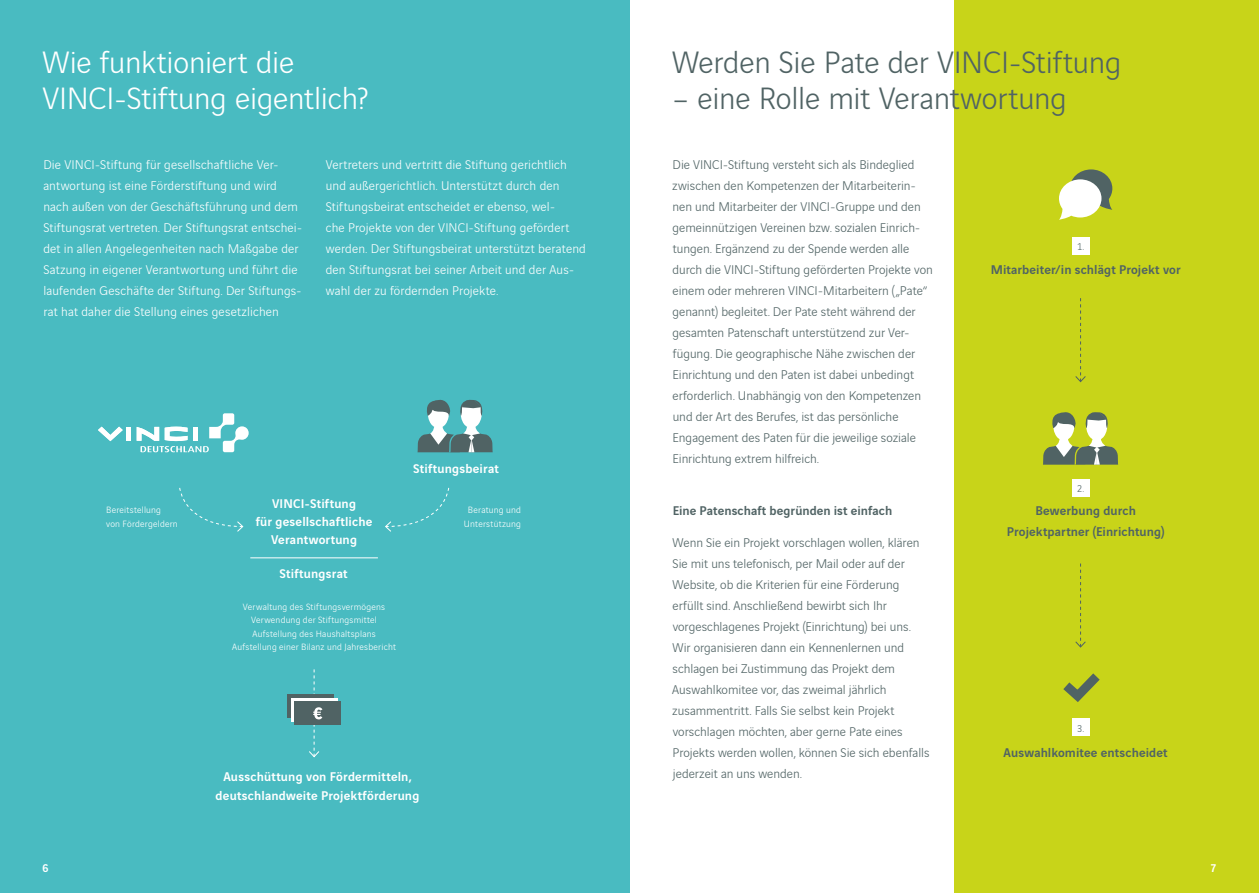
<style>
.page{position:relative;width:1259px;height:893px;background:#fff}
.page>*{position:absolute;margin:0;border:0;box-sizing:border-box;transform-origin:0 0}
.t1{font:300 33px "Vinci Sans";letter-spacing:-.005em;color:#506364}
.t2{font:300 33px/36px "Vinci Sans";letter-spacing:-.005em;color:#fff}
.t3{font:300 13.5px/21px "Vinci Sans";color:#506364}
.t4{font:300 13.5px/21px "Vinci Sans";letter-spacing:.01em;color:#fff}
.t5{font:500 13.5px/18px "Vinci Sans";letter-spacing:.015em;color:#fff;text-align:center}
.t6{font:500 13.5px/21px "Vinci Sans";letter-spacing:.005em;color:#506364;text-align:center}
.t7{font:500 12px "Vinci Sans";color:#fff}
.t8{font:300 10.5px "Vinci Sans";color:#506364}
.t9{font:300 9.75px/13.5px "Vinci Sans";letter-spacing:.02em;color:#fff;text-align:center}
</style>
<div class="page">
<div style="left:0;top:0;width:629px;height:893px;background:#49bbc1"></div>
<div style="left:955px;top:0;width:304px;height:893px;background:#c8d419"></div>
<svg style="left:417px;top:399px;width:76px;height:53px"></svg>
<svg style="left:179px;top:487px;width:65px;height:45px"></svg>
<svg style="left:385px;top:487px;width:64px;height:45px"></svg>
<hr style="left:250px;top:557px;width:128px;height:1px;background:#fff">
<div style="left:287px;top:694px;width:47px;height:23px;background:#506364"></div>
<svg style="left:291px;top:698px;width:46px;height:23px"></svg>
<div style="left:294px;top:702px;width:47px;height:23px;background:#506364"></div>
<svg style="left:308px;top:669px;width:14px;height:89px"></svg>
<svg style="left:1043px;top:412px;width:75px;height:53px"></svg>
<svg style="left:1059px;top:169px;width:53px;height:51px"></svg>
<div style="left:1072px;top:237px;width:17px;height:18px;background:#fff"></div>
<div style="left:1072px;top:479px;width:17px;height:17px;background:#fff"></div>
<svg style="left:1075px;top:298px;width:11px;height:85px"></svg>
<svg style="left:1075px;top:563px;width:11px;height:85px"></svg>
<svg style="left:1063px;top:673px;width:37px;height:29px"></svg>
<div style="left:1072px;top:719px;width:17px;height:17px;background:#fff"></div>
<div style="left:126px;top:427px;width:5px;height:14px;background:#fff"></div>
<svg style="left:98px;top:427px;width:25px;height:14px"></svg>
<svg style="left:137px;top:413px;width:112px;height:39px"></svg>
<h1 class="t2" style="left:43px;top:42px;width:327px">Wie funktioniert die<br>VINCI-Stiftung eigentlich?</h1>
<h1 class="t1" style="left:672px;top:39px;width:451px">Werden Sie Pate der VINCI-Stiftung</h1>
<h1 class="t1" style="left:672px;top:75px;width:396px">– eine Rolle mit Verantwortung</h1>
<p class="t4" style="left:43px;top:152px;width:260px">Die VINCI-Stiftung für gesellschaftliche Ver&shy;antwortung ist eine Förderstiftung und wird nach außen von der Geschäftsführung und dem Stiftungsrat vertreten. Der Stiftungsrat entschei&shy;det in allen Angelegenheiten nach Maßgabe der Satzung in eigener Verantwortung und führt die laufenden Geschäfte der Stiftung. Der Stiftungs&shy;rat hat daher die Stellung eines gesetzlichen</p>
<p class="t4" style="left:326px;top:153px;width:262px">Vertreters und vertritt die Stiftung gerichtlich und außergerichtlich. Unterstützt durch den Stiftungsbeirat entscheidet er ebenso, wel-<br>che Projekte von der VINCI-Stiftung gefördert werden. Der Stiftungsbeirat unterstützt beratend den Stiftungsrat bei seiner Arbeit und der Aus&shy;wahl der zu fördernden Projekte.</p>
<p class="t3" style="left:672px;top:153px;width:262px">Die VINCI-Stiftung versteht sich als Bindeglied zwischen den Kompetenzen der Mitarbeiterin&shy;nen und Mitarbeiter der VINCI-Gruppe und den gemeinnützigen Vereinen bzw. sozialen Einrich&shy;tungen. Ergänzend zu der Spende werden alle durch die VINCI-Stiftung geförderten Projekte von einem oder mehreren VINCI-Mitarbeitern („Pate“ genannt) begleitet. Der Pate steht während der gesamten Patenschaft unterstützend zur Ver&shy;fügung. Die geographische Nähe zwischen der Einrichtung und den Paten ist dabei unbedingt erforderlich. Unabhängig von den Kompetenzen und der Art des Berufes, ist das persönliche Engagement des Paten für die jeweilige soziale Einrichtung extrem hilfreich.</p>
<p class="t5" style="left:413px;top:458px;width:87px">Stiftungsbeirat</p>
<p class="t9" style="left:106px;top:502px;width:73px;text-align:left">Bereitstellung<br>von Fördergeldern</p>
<p class="t5" style="left:256px;top:493px;width:118px">VINCI-Stiftung<br>für gesellschaftliche<br>Verantwortung</p>
<p class="t5" style="left:280px;top:564px;width:70px">Stiftungsrat</p>
<p class="t9" style="left:232px;top:599px;width:165px">Verwaltung des Stiftungsvermögens Verwendung der Stiftungsmittel Aufstellung des Haushaltsplans Aufstellung einer Bilanz und Jahresbericht</p>
<p class="t9" style="left:464px;top:502px;width:59px">Beratung und<br>Unterstützung</p>
<p class="t5" style="left:216px;top:765px;width:205px;line-height:18.9px">Ausschüttung von Fördermitteln, deutschlandweite Projektförderung</p>
<p class="t6" style="left:673px;top:499px;width:221px">Eine Patenschaft begründen ist einfach</p>
<p class="t3" style="left:672px;top:531px;width:259px">Wenn Sie ein Projekt vorschlagen wollen, klären Sie mit uns telefonisch, per Mail oder auf der Website, ob die Kriterien für eine Förderung erfüllt sind. Anschließend bewirbt sich Ihr vorgeschlagenes Projekt (Einrichtung) bei uns.<br>Wir organisieren dann ein Kennenlernen und schlagen bei Zustimmung das Projekt dem Auswahlkomitee vor, das zweimal jährlich zusammentritt. Falls Sie selbst kein Projekt vorschlagen möchten, aber gerne Pate eines Projekts werden wollen, können Sie sich ebenfalls jederzeit an uns wenden.</p>
<p class="t8" style="left:1077px;top:239px;width:9px">1.</p>
<p class="t6" style="left:990px;top:257px;width:191px">Mitarbeiter/in schlägt Projekt vor</p>
<p class="t8" style="left:1077px;top:481px;width:8px">2.</p>
<p class="t6" style="left:1007px;top:499px;width:159px">Bewerbung durch<br>Projektpartner (Einrichtung)</p>
<p class="t8" style="left:1077px;top:720px;width:8px">3.</p>
<p class="t6" style="left:1003px;top:740px;width:166px">Auswahlkomitee entscheidet</p>
<p class="t7" style="left:43px;top:859px;width:7px">6</p>
<p class="t7" style="left:1210px;top:859px;width:7px">7</p>
</div>
